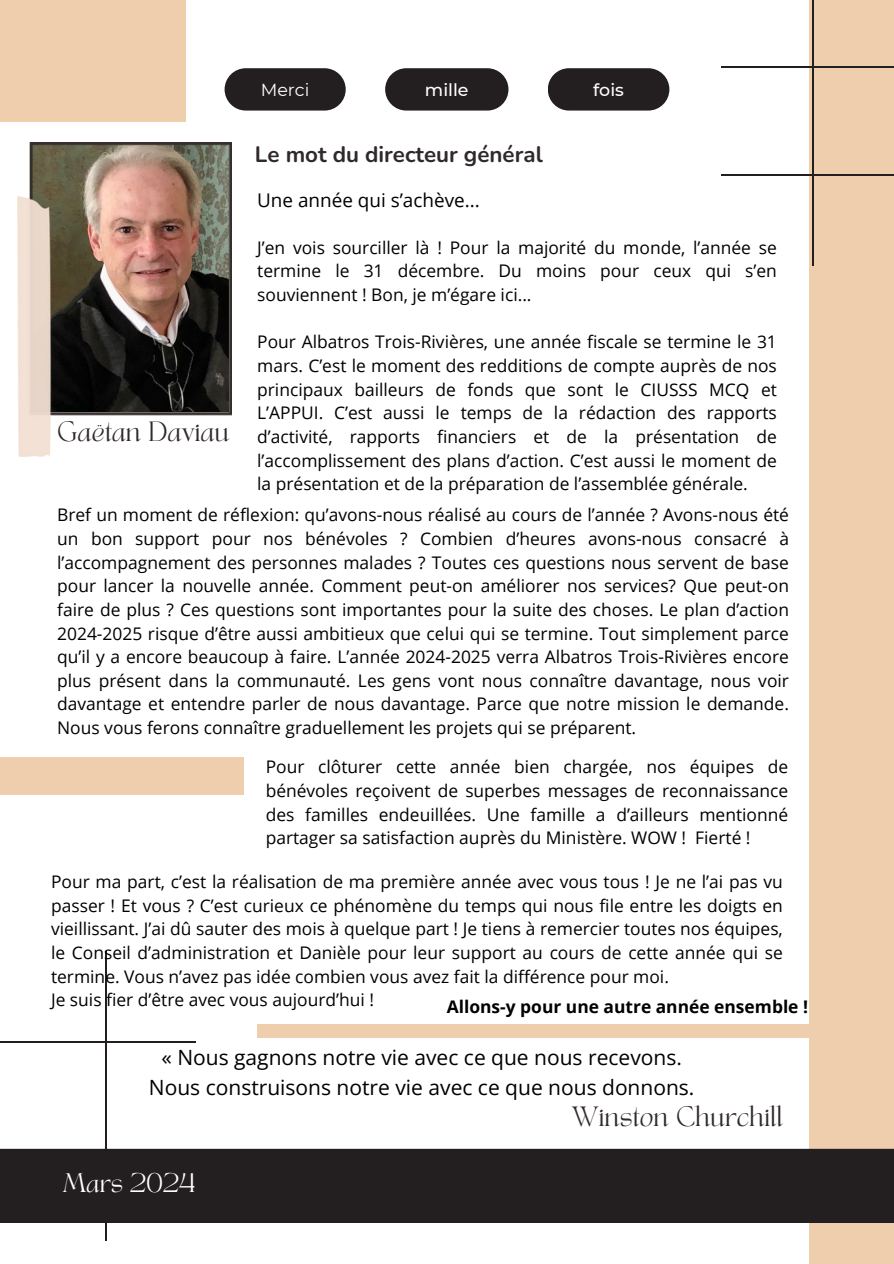
<style>
.page{position:relative;width:894px;height:1264px;background:#fff}
.page>*{position:absolute;margin:0;border:0;box-sizing:border-box;transform-origin:0 0}
.t1{font:700 22.35px "Nunito";color:#30292b}
.t2{font:21px/29.2px "Open Sans";color:#000;text-align:center}
.t3{font:19.5px "TANAEGEAN";color:#30292b}
.t4{font:18.9px "Open Sans";color:#000}
.t5{font:18.75px "TANAEGEAN";color:#fff}
.t6{font:17.4px/23.7px "Open Sans";color:#000;text-align:justify}
.t7{font:700 17.4px "Open Sans";color:#000}
.t8{font:500 17.4px "Montserrat";color:#fff}
.t9{font:17.4px "Montserrat";color:#fff}
</style>
<div class="page">
<div style="left:257px;top:1024px;width:559px;height:13px;background:#efcead"></div>
<div style="left:0;top:757px;width:244px;height:37px;background:#efcead"></div>
<div style="left:809px;top:0;width:84px;height:1263px;background:#efcead"></div>
<div style="left:0;top:0;width:185px;height:121px;background:#efcead"></div>
<div style="left:0;top:1148px;width:893px;height:74px;background:#231f20"></div>
<hr style="left:811px;top:0;width:1px;height:266px;background:#231f20">
<hr style="left:721px;top:67px;width:172px;height:1px;background:#231f20">
<hr style="left:721px;top:175px;width:172px;height:1px;background:#231f20">
<hr style="left:105px;top:951px;width:2px;height:289px;background:#231f20">
<hr style="left:0;top:1041px;width:196px;height:1px;background:#231f20">
<hr style="left:0;top:1149px;width:196px;height:1px;background:#231f20">
<div style="left:224px;top:68px;width:121px;height:43px;background:#231f20;border-radius:21px"></div>
<div style="left:385px;top:68px;width:123px;height:43px;background:#231f20;border-radius:21px"></div>
<div style="left:547px;top:68px;width:122px;height:43px;background:#231f20;border-radius:21px"></div>
<img style="left:17px;top:143px;width:214px;height:313px">
<h4 class="t9" style="left:261px;top:79px;width:50px">Merci</h4>
<p class="t8" style="left:425px;top:79px;width:45px">mille</p>
<p class="t8" style="left:593px;top:79px;width:32px">fois</p>
<p class="t3" style="left:57px;top:420px;width:173px">Gaëtan Daviau</p>
<p class="t1" style="left:255px;top:139px;width:289px">Le mot du directeur général</p>
<h3 class="t4" style="left:257px;top:186px;width:224px">Une année qui s’achève...</h3>
<p class="t6" style="left:257px;top:235px;width:521px">J’en vois sourciller là ! Pour la majorité du monde, l’année se termine le 31 décembre. Du moins pour ceux qui s’en souviennent ! Bon, je m’égare ici...</p>
<p class="t6" style="left:257px;top:330px;width:521px">Pour Albatros Trois-Rivières, une année fiscale se termine le 31 mars. C’est le moment des redditions de compte auprès de nos principaux bailleurs de fonds que sont le CIUSSS MCQ et L’APPUI. C’est aussi le temps de la rédaction des rapports d’activité, rapports financiers et de la présentation de l’accomplissement des plans d’action. C’est aussi le moment de la présentation et de la préparation de l’assemblée générale.</p>
<p class="t6" style="left:57px;top:502px;width:733px">Bref un moment de réflexion: qu’avons-nous réalisé au cours de l’année ? Avons-nous été un bon support pour nos bénévoles ? Combien d’heures avons-nous consacré à l’accompagnement des personnes malades ? Toutes ces questions nous servent de base pour lancer la nouvelle année. Comment peut-on améliorer nos services? Que peut-on faire de plus ? Ces questions sont importantes pour la suite des choses. Le plan d’action 2024-2025 risque d’être aussi ambitieux que celui qui se termine. Tout simplement parce qu’il y a encore beaucoup à faire. L’année 2024-2025 verra Albatros Trois-Rivières encore plus présent dans la communauté. Les gens vont nous connaître davantage, nous voir davantage et entendre parler de nous davantage. Parce que notre mission le demande.<br>Nous vous ferons connaître graduellement les projets qui se préparent.</p>
<p class="t6" style="left:265px;top:754px;width:524px">Pour clôturer cette année bien chargée, nos équipes de bénévoles reçoivent de superbes messages de reconnaissance des familles endeuillées. Une famille a d’ailleurs mentionné partager sa satisfaction auprès du Ministère. WOW ! Fierté !</p>
<p class="t6" style="left:51px;top:869px;width:733px">Pour ma part, c’est la réalisation de ma première année avec vous tous ! Je ne l’ai pas vu passer ! Et vous ? C’est curieux ce phénomène du temps qui nous file entre les doigts en vieillissant. J’ai dû sauter des mois à quelque part ! Je tiens à remercier toutes nos équipes, le Conseil d’administration et Danièle pour leur support au cours de cette année qui se termine. Vous n’avez pas idée combien vous avez fait la différence pour moi.</p>
<p class="t6" style="left:51px;top:987px;width:324px">Je suis fier d’être avec vous aujourd’hui !</p>
<h4 class="t7" style="left:446px;top:994px;width:362px">Allons-y pour une autre année ensemble !</h4>
<h3 class="t2" style="left:149px;top:1042px;width:547px">« Nous gagnons notre vie avec ce que nous recevons.<br>Nous construisons notre vie avec ce que nous donnons.</h3>
<h1 class="t5" style="left:63px;top:1172px;width:134px">Mars 2024</h1>
<h4 class="t3" style="left:571px;top:1104px;width:212px">Winston Churchill</h4>
</div>
